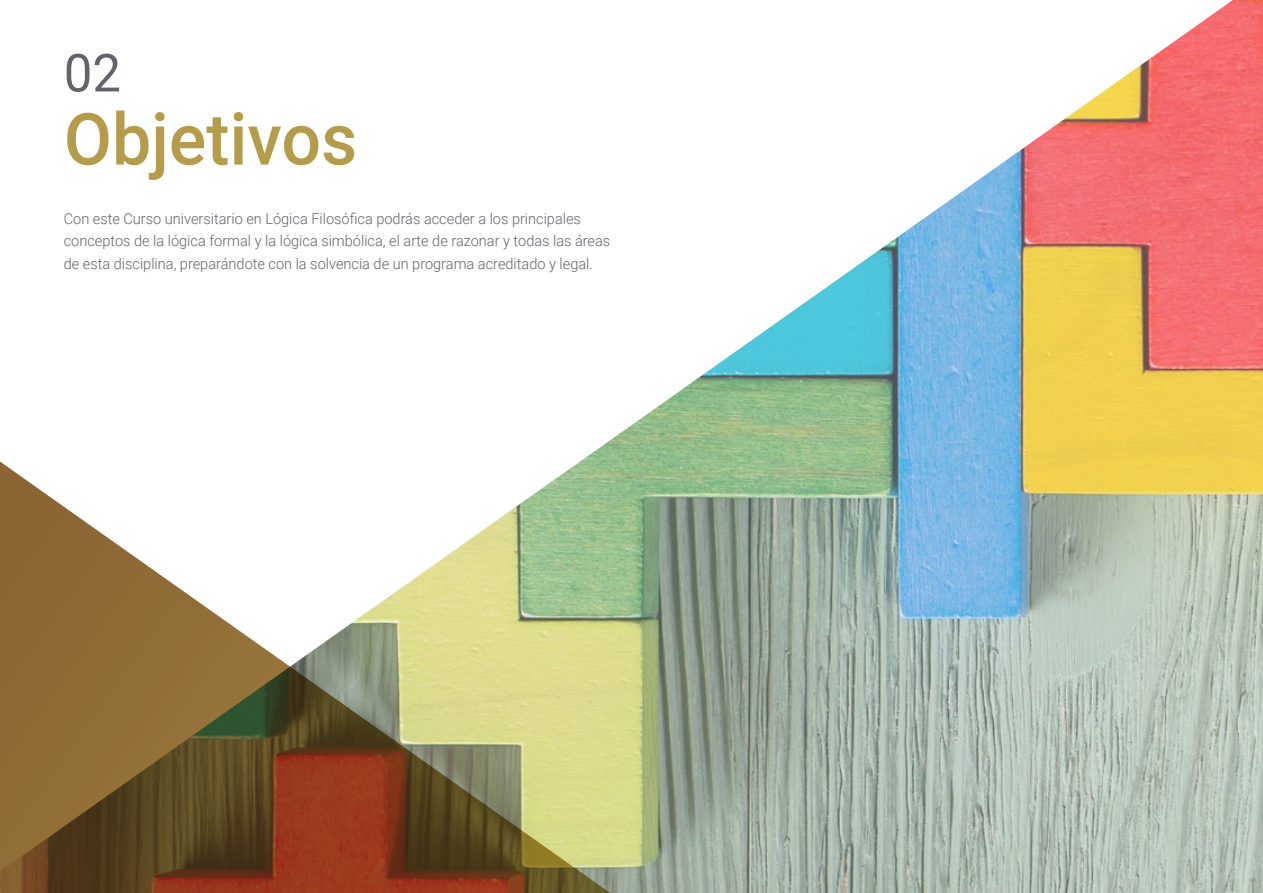
<style>
.page{position:relative;width:1263px;height:893px;background:#fff}
.page>*{position:absolute;margin:0;border:0;box-sizing:border-box;transform-origin:0 0}
.t1{font:500 72px "Roboto";color:#b49c4b}
.t2{font:52.5px "Roboto";color:#61646a}
.t3{font:300 15px/22.5px "Roboto";color:#61646a}
</style>
<div class="page">
<img style="left:602px;top:0;width:661px;height:893px">
<svg style="left:0;top:446px;width:640px;height:447px"></svg>
<h2 class="t2" style="left:64px;top:36px;width:59px">02</h2>
<h1 class="t1" style="left:64px;top:89px;width:295px">Objetivos</h1>
<p class="t3" style="left:64px;top:207px;width:548px">Con este Curso universitario en Lógica Filosófica podrás acceder a los principales conceptos de la lógica formal y la lógica simbólica, el arte de razonar y todas las áreas de esta disciplina, preparándote con la solvencia de un programa acreditado y legal.</p>
</div>
